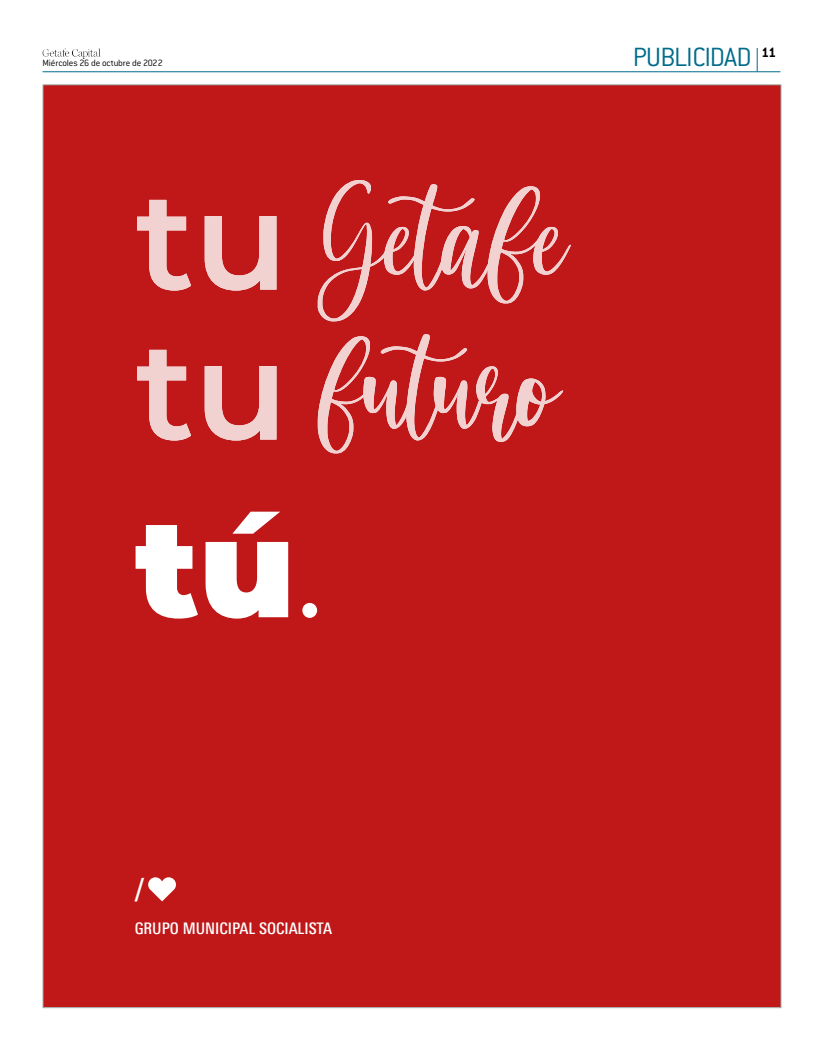
<style>
.page{position:relative;width:823px;height:1049px;background:#fff}
.page>*{position:absolute;margin:0;border:0;box-sizing:border-box;transform-origin:0 0}
.t1{font:170.5px/149.9px "Nicholia";color:#fff}
.t2{font:900 137.6px "Montserrat";color:#fff}
.t3{font:500 condensed 31.5px "LT Univers";color:#fff}
.t4{font:300 29px "Conduit ITC Std";letter-spacing:-.035em;color:#006c8b}
.t5{font:500 condensed 16px "LT Univers";color:#fff}
.t6{font:700 15px "Conduit ITC Std";color:#000}
.t7{font:300 10px "Conduit ITC Std";letter-spacing:-.015em;color:#000}
.s1{font-family:"Montserrat";font-weight:600;font-size:137.6px}
.s2{font-weight:400}
</style>
<div class="page">
<hr style="left:43px;top:72px;width:737px;height:1px;background:#006c8b">
<img style="left:43px;top:49px;width:58px;height:10px">
<svg style="left:756px;top:48px;width:1px;height:24px"></svg>
<div style="left:43px;top:85px;width:737px;height:922px;background:#c01718"></div>
<svg style="left:148px;top:877px;width:28px;height:24px"></svg>
<p class="t7" style="left:43px;top:57px;width:122px">Miércoles 26 de octubre de 2022</p>
<h1 class="t1" style="left:135px;top:180px;width:432px"><span class="s1">tu</span> Getafe <span class="s1">tu</span> futuro</h1>
<h2 class="t2" style="left:135px;top:465px;width:190px">tú<span class="s2">.</span></h2>
<h3 class="t4" style="left:632px;top:40px;width:120px">PUBLICIDAD</h3>
<h3 class="t6" style="left:761px;top:44px;width:16px">11</h3>
<h3 class="t3" style="left:135px;top:871px;width:11px">/</h3>
<h3 class="t5" style="left:135px;top:918px;width:199px">GRUPO MUNICIPAL SOCIALISTA</h3>
</div>
